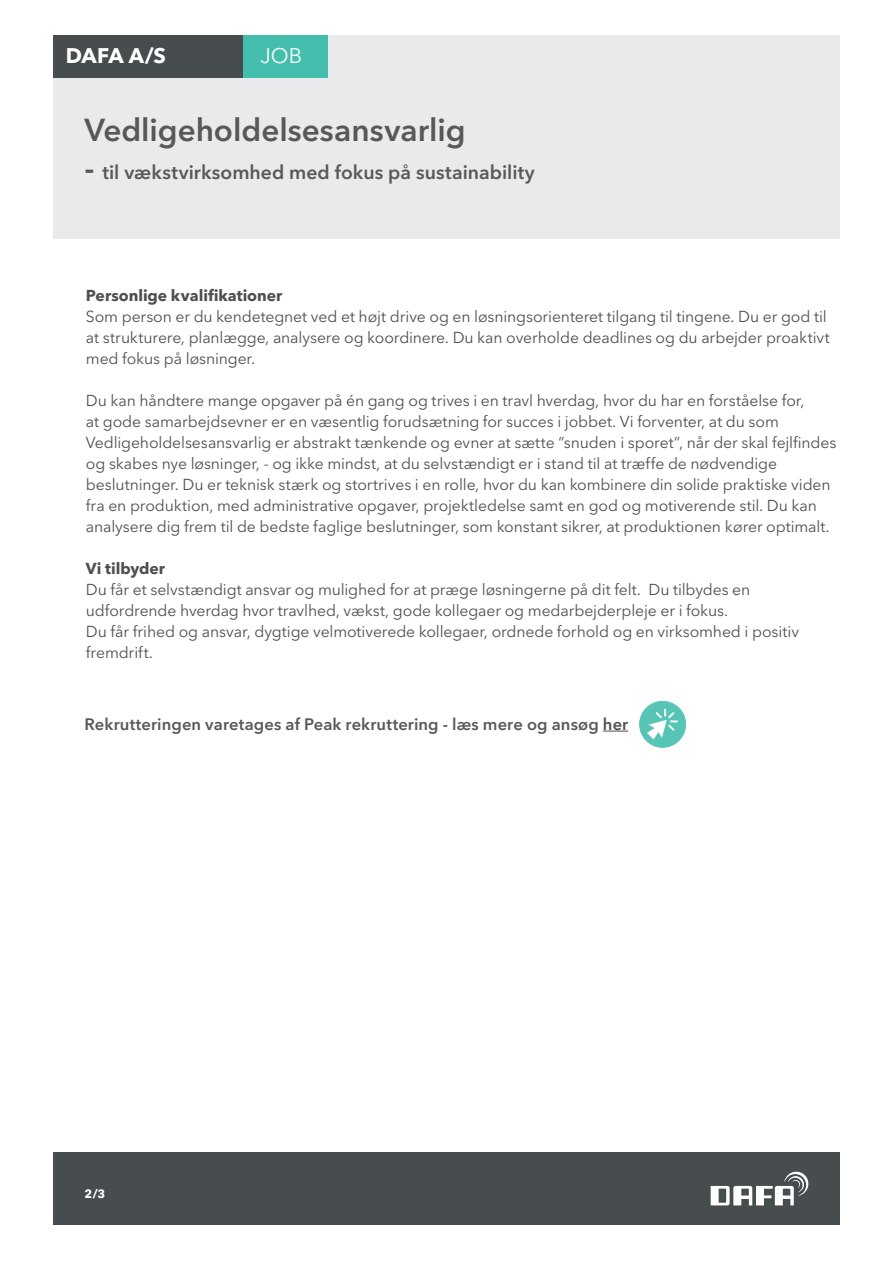
<style>
.page{position:relative;width:893px;height:1263px;background:#fff}
.page>*{position:absolute;margin:0;border:0;box-sizing:border-box;transform-origin:0 0}
.t1{font:600 31.5px "Avenir Next LT Pro";color:#57585a}
.t2{font:700 21px "Avenir Next LT Pro";color:#fff}
.t3{font:21px "Avenir Next LT Pro";color:#fff}
.t4{font:600 19.35px "Avenir Next LT Pro";color:#57585a}
.t5{font:600 16.5px "Avenir Next LT Pro";letter-spacing:.005em;color:#57585a}
.t6{font:15.75px/21px "Avenir Next LT Pro";letter-spacing:-.01em;color:#4d5053}
.t7{font:700 15.75px "Avenir Next LT Pro";color:#4d5053}
.t8{font:700 12px "Avenir Next LT Pro";color:#fff}
.s1{font-size:31.5px}
.s2{color:#4d5053}
</style>
<div class="page">
<div style="left:53px;top:35px;width:787px;height:204px;background:#e9eaec"></div>
<div style="left:53px;top:35px;width:191px;height:43px;background:#474c4e"></div>
<div style="left:243px;top:35px;width:85px;height:43px;background:#45bfad"></div>
<div style="left:53px;top:1152px;width:787px;height:73px;background:#474c4e"></div>
<svg style="left:711px;top:1172px;width:97px;height:33px"></svg>
<div style="left:640px;top:701px;width:46px;height:46px;background:#57c5b5;border-radius:50%"></div>
<div style="left:640px;top:701px;width:46px;height:46px;border:1px solid #45bfad;border-radius:50%"></div>
<svg style="left:647px;top:709px;width:31px;height:30px"></svg>
<svg style="left:603px;top:731px;width:25px;height:1px"></svg>
<p class="t2" style="left:66px;top:43px;width:102px">DAFA A/S</p>
<p class="t3" style="left:260px;top:43px;width:43px">JOB</p>
<p class="t1" style="left:85px;top:111px;width:382px">Vedligeholdelsesansvarlig</p>
<p class="t4" style="left:85px;top:161px;width:452px"><span class="s1">-</span> til vækstvirksomhed med fokus på sustainability</p>
<p class="t7" style="left:86px;top:286px;width:198px">Personlige kvalifikationer</p>
<p class="t6" style="left:86px;top:306px;width:745px">Som person er du kendetegnet ved et højt drive og en løsningsorienteret tilgang til tingene. Du er god til at strukturere, planlægge, analysere og koordinere. Du kan overholde deadlines og du arbejder proaktivt med fokus på løsninger.</p>
<p class="t6" style="left:86px;top:390px;width:752px">Du kan håndtere mange opgaver på én gang og trives i en travl hverdag, hvor du har en forståelse for,<br>at gode samarbejdsevner er en væsentlig forudsætning for succes i jobbet. Vi forventer, at du som Vedligeholdelsesansvarlig er abstrakt tænkende og evner at sætte ”snuden i sporet”, når der skal fejlfindes og skabes nye løsninger, - og ikke mindst, at du selvstændigt er i stand til at træffe de nødvendige beslutninger. Du er teknisk stærk og stortrives i en rolle, hvor du kan kombinere din solide praktiske viden fra en produktion, med administrative opgaver, projektledelse samt en god og motiverende stil. Du kan analysere dig frem til de bedste faglige beslutninger, som konstant sikrer, at produktionen kører optimalt.</p>
<p class="t7" style="left:86px;top:559px;width:81px">Vi tilbyder</p>
<p class="t6" style="left:86px;top:579px;width:666px">Du får et selvstændigt ansvar og mulighed for at præge løsningerne på dit felt. Du tilbydes en udfordrende hverdag hvor travlhed, vækst, gode kollegaer og medarbejderpleje er i fokus.</p>
<p class="t6" style="left:86px;top:621px;width:715px">Du får frihed og ansvar, dygtige velmotiverede kollegaer, ordnede forhold og en virksomhed i positiv fremdrift.</p>
<p class="t5" style="left:85px;top:714px;width:545px">Rekrutteringen varetages af Peak rekruttering - læs mere og ansøg <span class="s2">her</span></p>
<p class="t8" style="left:85px;top:1187px;width:22px">2/3</p>
</div>
